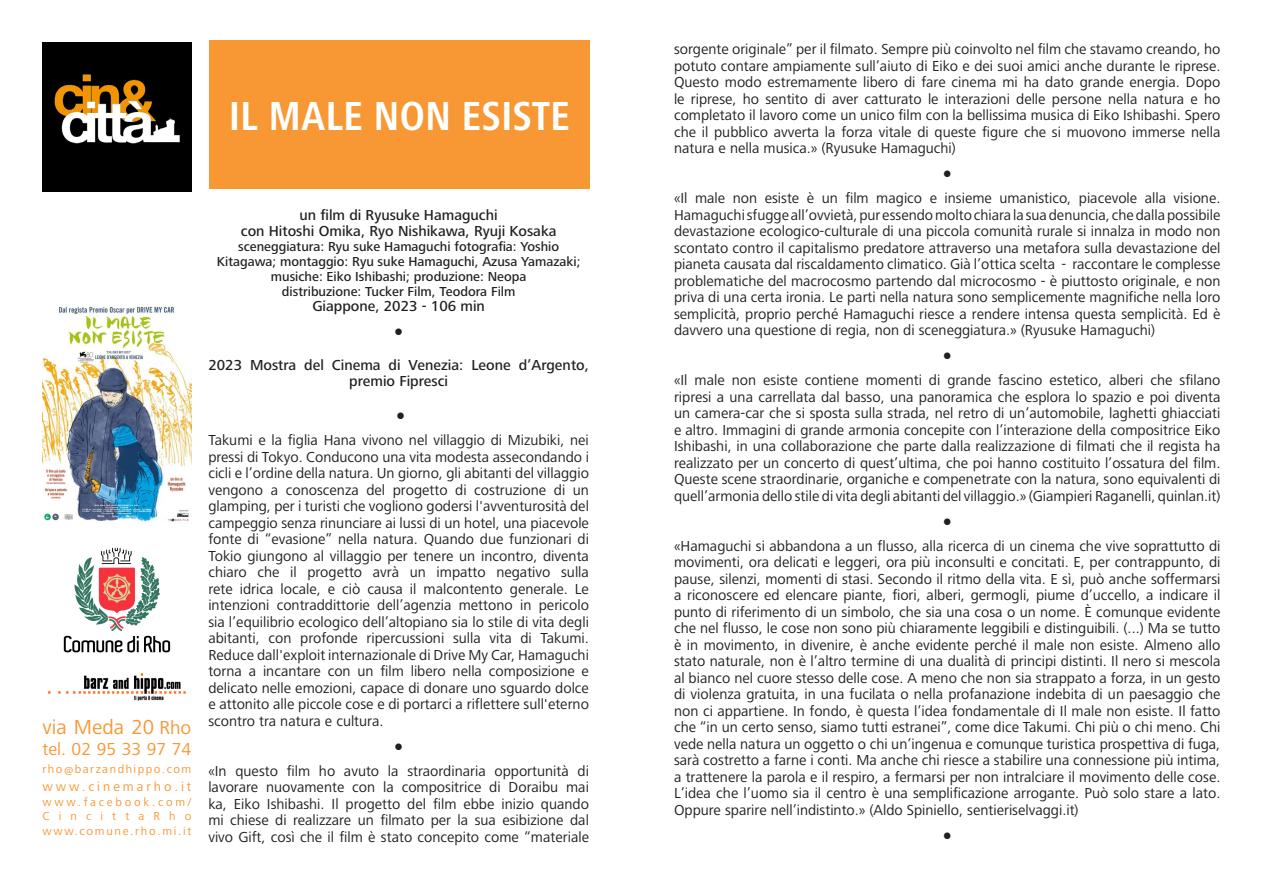
<style>
.page{position:relative;width:1263px;height:893px;background:#fff}
.page>*{position:absolute;margin:0;border:0;box-sizing:border-box;transform-origin:0 0}
.t1{font:700 condensed 42px "Frutiger Next LT";color:#fff}
.t2{font:21px "Frutiger Next LT";color:#f89834}
.t3{font:18px "Frutiger Next LT";color:#f89834}
.t4{font:15px/16.5px "Frutiger Next LT";color:#231f20;text-align:justify}
.t5{font:500 15px/16.5px "Frutiger Next LT";color:#231f20;text-align:center}
.t6{font:15px "Trebuchet MS";color:#231f20}
.t7{font:500 13.5px "Frutiger Next LT";color:#231f20}
.t8{font:13.5px "Frutiger Next LT";letter-spacing:.22em;color:#f89834}
.t9{font:12px "Frutiger Next LT";letter-spacing:.14em;color:#f89834}
.t10{font:12px "Frutiger Next LT";letter-spacing:.23em;color:#f89834}
.t11{font:12px "Frutiger Next LT";letter-spacing:.76em;color:#f89834}
.s1{font-size:19.5px}
</style>
<div class="page">
<div style="left:209px;top:40px;width:381px;height:149px;background:#f89834"></div>
<img style="left:43px;top:306px;width:148px;height:216px">
<img style="left:47px;top:547px;width:139px;height:154px">
<img style="left:43px;top:43px;width:148px;height:148px">
<p class="t1" style="left:229px;top:93px;width:343px">IL MALE NON ESISTE</p>
<p class="t2" style="left:43px;top:715px;width:150px">via Meda 20 <span class="s1">Rho</span></p>
<p class="t3" style="left:43px;top:739px;width:150px">tel. 02 95 33 97 74</p>
<p class="t9" style="left:43px;top:763px;width:150px">rho@barzandhippo.com</p>
<p class="t8" style="left:43px;top:779px;width:150px">www.cinemarho.it</p>
<p class="t10" style="left:43px;top:795px;width:150px">www.facebook.com/</p>
<p class="t11" style="left:43px;top:809px;width:150px">CincittaRho</p>
<p class="t9" style="left:43px;top:824px;width:150px">www.comune.rho.mi.it</p>
<p class="t5" style="left:300px;top:207px;width:200px">un film di Ryusuke Hamaguchi</p>
<p class="t5" style="left:241px;top:223px;width:317px">con Hitoshi Omika, Ryo Nishikawa, Ryuji Kosaka</p>
<p class="t7" style="left:238px;top:239px;width:323px">sceneggiatura: Ryu suke Hamaguchi fotografia: Yoshio</p>
<p class="t7" style="left:217px;top:254px;width:365px">Kitagawa; montaggio: Ryu suke Hamaguchi, Azusa Yamazaki;</p>
<p class="t7" style="left:271px;top:269px;width:257px">musiche: Eiko Ishibashi; produzione: Neopa</p>
<p class="t7" style="left:282px;top:284px;width:235px">distribuzione: Tucker Film, Teodora Film</p>
<p class="t5" style="left:312px;top:298px;width:174px">Giappone, 2023 - 106 min</p>
<p class="t6" style="left:394px;top:322px;width:11px">●</p>
<p class="t5" style="left:208px;top:357px;width:382px">2023 Mostra del Cinema di Venezia: Leone d’Argento, premio Fipresci</p>
<p class="t6" style="left:396px;top:405px;width:11px">●</p>
<p class="t4" style="left:208px;top:432px;width:382px">Takumi e la figlia Hana vivono nel villaggio di Mizubiki, nei pressi di Tokyo. Conducono una vita modesta assecondando i cicli e l’ordine della natura. Un giorno, gli abitanti del villaggio vengono a conoscenza del progetto di costruzione di un glamping, per i turisti che vogliono godersi l'avventurosità del campeggio senza rinunciare ai lussi di un hotel, una piacevole fonte di “evasione” nella natura. Quando due funzionari di Tokio giungono al villaggio per tenere un incontro, diventa chiaro che il progetto avrà un impatto negativo sulla rete idrica locale, e ciò causa il malcontento generale. Le intenzioni contraddittorie dell’agenzia mettono in pericolo sia l’equilibrio ecologico dell’altopiano sia lo stile di vita degli abitanti, con profonde ripercussioni sulla vita di Takumi.<br>Reduce dall'exploit internazionale di Drive My Car, Hamaguchi torna a incantare con un film libero nella composizione e delicato nelle emozioni, capace di donare uno sguardo dolce e attonito alle piccole cose e di portarci a riflettere sull'eterno scontro tra natura e cultura.</p>
<p class="t6" style="left:394px;top:736px;width:11px">●</p>
<p class="t4" style="left:208px;top:762px;width:382px">«In questo film ho avuto la straordinaria opportunità di lavorare nuovamente con la compositrice di Doraibu mai ka, Eiko Ishibashi. Il progetto del film ebbe inizio quando mi chiese di realizzare un filmato per la sua esibizione dal vivo Gift, così che il film è stato concepito come “materiale</p>
<p class="t4" style="left:674px;top:41px;width:548px">sorgente originale” per il filmato. Sempre più coinvolto nel film che stavamo creando, ho potuto contare ampiamente sull’aiuto di Eiko e dei suoi amici anche durante le riprese.<br>Questo modo estremamente libero di fare cinema mi ha dato grande energia. Dopo le riprese, ho sentito di aver catturato le interazioni delle persone nella natura e ho completato il lavoro come un unico film con la bellissima musica di Eiko Ishibashi. Spero che il pubblico avverta la forza vitale di queste figure che si muovono immerse nella natura e nella musica.» (Ryusuke Hamaguchi)</p>
<p class="t6" style="left:943px;top:163px;width:11px">●</p>
<p class="t4" style="left:674px;top:190px;width:548px">«Il male non esiste è un film magico e insieme umanistico, piacevole alla visione.<br>Hamaguchi sfugge all’ovvietà, pur essendo molto chiara la sua denuncia, che dalla possibile devastazione ecologico-culturale di una piccola comunità rurale si innalza in modo non scontato contro il capitalismo predatore attraverso una metafora sulla devastazione del pianeta causata dal riscaldamento climatico. Già l’ottica scelta - raccontare le complesse problematiche del macrocosmo partendo dal microcosmo - è piuttosto originale, e non priva di una certa ironia. Le parti nella natura sono semplicemente magnifiche nella loro semplicità, proprio perché Hamaguchi riesce a rendere intensa questa semplicità. Ed è davvero una questione di regia, non di sceneggiatura.» (Ryusuke Hamaguchi)</p>
<p class="t6" style="left:943px;top:345px;width:11px">●</p>
<p class="t4" style="left:674px;top:372px;width:548px">«Il male non esiste contiene momenti di grande fascino estetico, alberi che sfilano ripresi a una carrellata dal basso, una panoramica che esplora lo spazio e poi diventa un camera-car che si sposta sulla strada, nel retro di un’automobile, laghetti ghiacciati e altro. Immagini di grande armonia concepite con l’interazione della compositrice Eiko Ishibashi, in una collaborazione che parte dalla realizzazione di filmati che il regista ha realizzato per un concerto di quest’ultima, che poi hanno costituito l’ossatura del film.<br>Queste scene straordinarie, organiche e compenetrate con la natura, sono equivalenti di quell’armonia dello stile di vita degli abitanti del villaggio.» (Giampieri Raganelli, quinlan.it)</p>
<p class="t6" style="left:943px;top:511px;width:11px">●</p>
<p class="t4" style="left:674px;top:537px;width:548px">«Hamaguchi si abbandona a un flusso, alla ricerca di un cinema che vive soprattutto di movimenti, ora delicati e leggeri, ora più inconsulti e concitati. E, per contrappunto, di pause, silenzi, momenti di stasi. Secondo il ritmo della vita. E sì, può anche soffermarsi a riconoscere ed elencare piante, fiori, alberi, germogli, piume d’uccello, a indicare il punto di riferimento di un simbolo, che sia una cosa o un nome. È comunque evidente che nel flusso, le cose non sono più chiaramente leggibili e distinguibili. (...) Ma se tutto è in movimento, in divenire, è anche evidente perché il male non esiste. Almeno allo stato naturale, non è l’altro termine di una dualità di principi distinti. Il nero si mescola al bianco nel cuore stesso delle cose. A meno che non sia strappato a forza, in un gesto di violenza gratuita, in una fucilata o nella profanazione indebita di un paesaggio che non ci appartiene. In fondo, è questa l’idea fondamentale di Il male non esiste. Il fatto che “in un certo senso, siamo tutti estranei”, come dice Takumi. Chi più o chi meno. Chi vede nella natura un oggetto o chi un’ingenua e comunque turistica prospettiva di fuga, sarà costretto a farne i conti. Ma anche chi riesce a stabilire una connessione più intima, a trattenere la parola e il respiro, a fermarsi per non intralciare il movimento delle cose.<br>L’idea che l’uomo sia il centro è una semplificazione arrogante. Può solo stare a lato.<br>Oppure sparire nell’indistinto.» (Aldo Spiniello, sentieriselvaggi.it)</p>
<p class="t6" style="left:943px;top:825px;width:11px">●</p>
</div>
